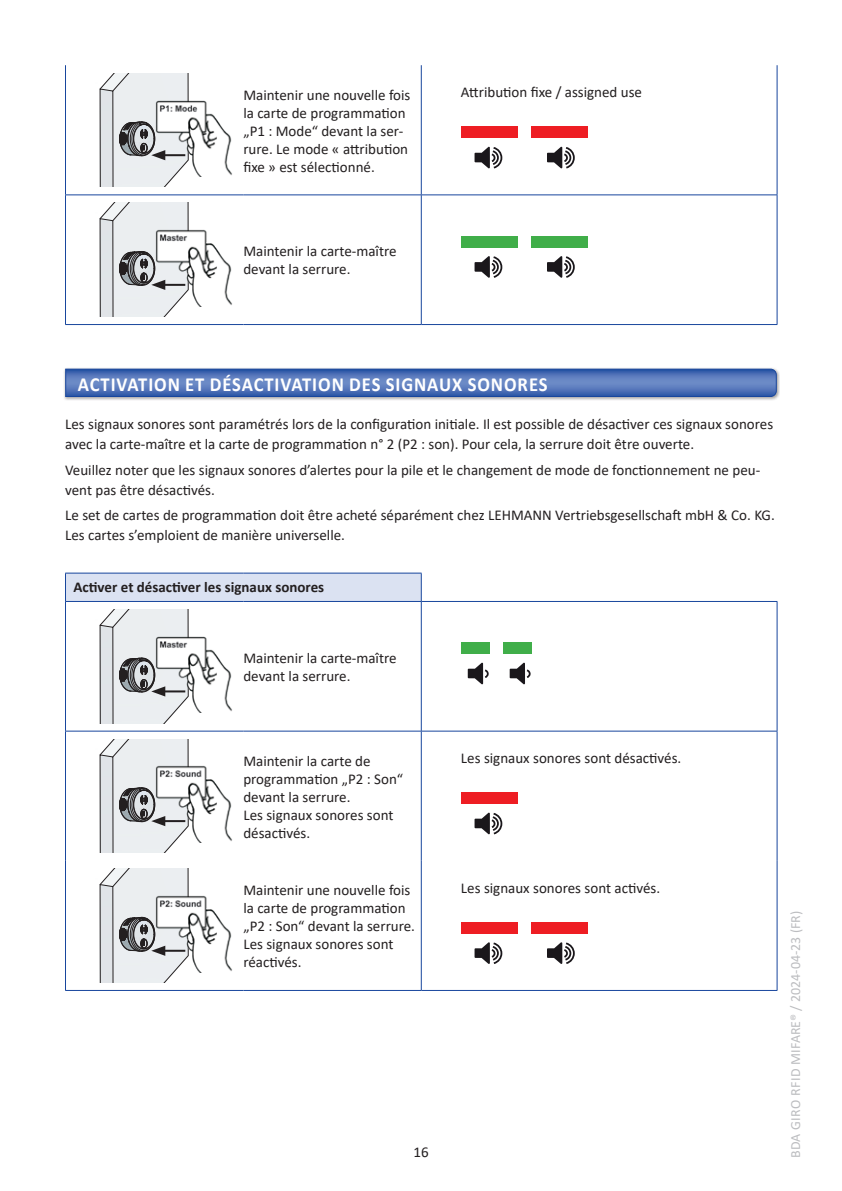
<style>
.page{position:relative;width:842px;height:1191px;background:#fff}
.page>*{position:absolute;margin:0;border:0;box-sizing:border-box;transform-origin:0 0}
.t1{font:700 20px "Calibri";letter-spacing:.05em;color:#fff;scale:.93 1}
.t2{font:15px/18px "Calibri";color:#231f20}
.t3{font:700 15px "Calibri";color:#231f20}
.t4{font:14px "Calibri";color:#bcbdc0}
</style>
<div class="page">
<svg style="left:66px;top:65px;width:355px;height:259px"></svg>
<svg style="left:422px;top:65px;width:355px;height:259px"></svg>
<hr style="left:65px;top:65px;width:1px;height:130px;background:#18469d">
<hr style="left:421px;top:65px;width:1px;height:130px;background:#18469d">
<hr style="left:777px;top:65px;width:1px;height:130px;background:#18469d">
<hr style="left:65px;top:194px;width:178px;height:1px;background:#18469d">
<hr style="left:65px;top:195px;width:1px;height:129px;background:#18469d">
<hr style="left:243px;top:194px;width:178px;height:1px;background:#18469d">
<hr style="left:421px;top:194px;width:356px;height:1px;background:#18469d">
<hr style="left:421px;top:195px;width:1px;height:129px;background:#18469d">
<hr style="left:777px;top:195px;width:1px;height:129px;background:#18469d">
<hr style="left:65px;top:324px;width:178px;height:1px;background:#18469d">
<hr style="left:243px;top:324px;width:178px;height:1px;background:#18469d">
<hr style="left:421px;top:324px;width:356px;height:1px;background:#18469d">
<img style="left:83px;top:73px;width:126px;height:114px">
<svg style="left:100px;top:73px;width:88px;height:114px"></svg>
<img style="left:139px;top:80px;width:102px;height:96px">
<div style="left:461px;top:127px;width:57px;height:11px;background:#ee1d23"></div>
<div style="left:531px;top:127px;width:57px;height:11px;background:#ee1d23"></div>
<svg style="left:474px;top:147px;width:28px;height:22px"></svg>
<svg style="left:547px;top:147px;width:28px;height:22px"></svg>
<img style="left:83px;top:203px;width:126px;height:113px">
<svg style="left:100px;top:203px;width:88px;height:113px"></svg>
<img style="left:139px;top:210px;width:102px;height:96px">
<div style="left:461px;top:236px;width:57px;height:11px;background:#40ae49"></div>
<div style="left:531px;top:236px;width:57px;height:11px;background:#40ae49"></div>
<svg style="left:474px;top:256px;width:28px;height:22px"></svg>
<svg style="left:547px;top:256px;width:28px;height:22px"></svg>
<svg style="left:66px;top:574px;width:355px;height:416px"></svg>
<svg style="left:422px;top:602px;width:355px;height:388px"></svg>
<hr style="left:65px;top:573px;width:178px;height:1px;background:#18469d">
<svg style="left:65px;top:573px;width:1px;height:28px"></svg>
<hr style="left:243px;top:573px;width:179px;height:1px;background:#18469d">
<svg style="left:421px;top:573px;width:1px;height:28px"></svg>
<hr style="left:65px;top:601px;width:178px;height:1px;background:#18469d">
<hr style="left:65px;top:602px;width:1px;height:129px;background:#18469d">
<hr style="left:243px;top:601px;width:178px;height:1px;background:#18469d">
<hr style="left:421px;top:601px;width:356px;height:1px;background:#18469d">
<hr style="left:421px;top:602px;width:1px;height:129px;background:#18469d">
<hr style="left:777px;top:602px;width:1px;height:129px;background:#18469d">
<hr style="left:65px;top:731px;width:178px;height:1px;background:#18469d">
<hr style="left:65px;top:731px;width:1px;height:129px;background:#18469d">
<hr style="left:243px;top:731px;width:178px;height:1px;background:#18469d">
<hr style="left:421px;top:731px;width:356px;height:1px;background:#18469d">
<hr style="left:421px;top:731px;width:1px;height:129px;background:#18469d">
<hr style="left:777px;top:731px;width:1px;height:129px;background:#18469d">
<hr style="left:65px;top:860px;width:1px;height:130px;background:#18469d">
<hr style="left:421px;top:860px;width:1px;height:130px;background:#18469d">
<hr style="left:777px;top:860px;width:1px;height:130px;background:#18469d">
<hr style="left:65px;top:990px;width:178px;height:1px;background:#18469d">
<hr style="left:243px;top:990px;width:178px;height:1px;background:#18469d">
<hr style="left:421px;top:990px;width:356px;height:1px;background:#18469d">
<img style="left:83px;top:609px;width:126px;height:114px">
<svg style="left:100px;top:609px;width:88px;height:114px"></svg>
<img style="left:139px;top:616px;width:102px;height:96px">
<div style="left:461px;top:642px;width:28px;height:12px;background:#40ae49"></div>
<div style="left:503px;top:642px;width:28px;height:12px;background:#40ae49"></div>
<svg style="left:468px;top:662px;width:21px;height:22px"></svg>
<svg style="left:510px;top:662px;width:21px;height:22px"></svg>
<img style="left:83px;top:739px;width:126px;height:113px">
<svg style="left:100px;top:739px;width:88px;height:113px"></svg>
<img style="left:139px;top:746px;width:102px;height:96px">
<div style="left:461px;top:792px;width:57px;height:12px;background:#ee1d23"></div>
<svg style="left:474px;top:812px;width:28px;height:22px"></svg>
<img style="left:83px;top:869px;width:126px;height:113px">
<svg style="left:100px;top:869px;width:88px;height:113px"></svg>
<img style="left:139px;top:875px;width:102px;height:97px">
<div style="left:461px;top:922px;width:57px;height:11px;background:#ee1d23"></div>
<div style="left:531px;top:922px;width:57px;height:11px;background:#ee1d23"></div>
<svg style="left:474px;top:942px;width:28px;height:22px"></svg>
<svg style="left:547px;top:942px;width:28px;height:22px"></svg>
<div style="left:63px;top:367px;width:717px;height:34px;background:#231f20;opacity:.4"></div>
<svg style="left:65px;top:368px;width:712px;height:29px"></svg>
<p class="t2" style="left:243px;top:85px;width:169px">Maintenir une nouvelle fois la carte de programmation „P1 : Mode“ devant la ser&shy;rure. Le mode « attribution fixe » est sélectionné.</p>
<p class="t2" style="left:461px;top:83px;width:183px">Attribution fixe / assigned use</p>
<p class="t2" style="left:243px;top:242px;width:155px">Maintenir la carte-maître devant la serrure.</p>
<h1 class="t1" style="left:78px;top:370px;width:507px">ACTIVATION ET DÉSACTIVATION DES SIGNAUX SONORES</h1>
<p class="t2" style="left:65px;top:413px;width:709px;line-height:20px">Les signaux sonores sont paramétrés lors de la configuration initiale. Il est possible de désactiver ces signaux sonores avec la carte-maître et la carte de programmation n° 2 (P2 : son). Pour cela, la serrure doit être ouverte.</p>
<p class="t2" style="left:65px;top:459px;width:697px;line-height:20px">Veuillez noter que les signaux sonores d’alertes pour la pile et le changement de mode de fonctionnement ne peu&shy;vent pas être désactivés.</p>
<p class="t2" style="left:65px;top:505px;width:711px;line-height:20px">Le set de cartes de programmation doit être acheté séparément chez LEHMANN Vertriebsgesellschaft mbH &amp; Co. KG.<br>Les cartes s’emploient de manière universelle.</p>
<p class="t3" style="left:73px;top:577px;width:252px">Activer et désactiver les signaux sonores</p>
<p class="t2" style="left:243px;top:648px;width:155px">Maintenir la carte-maître devant la serrure.</p>
<p class="t2" style="left:243px;top:751px;width:161px">Maintenir la carte de programmation „P2 : Son“ devant la serrure.<br>Les signaux sonores sont désactivés.</p>
<p class="t2" style="left:461px;top:749px;width:222px">Les signaux sonores sont désactivés.</p>
<p class="t2" style="left:243px;top:880px;width:173px">Maintenir une nouvelle fois la carte de programmation „P2 : Son“ devant la serrure.<br>Les signaux sonores sont réactivés.</p>
<p class="t2" style="left:461px;top:878px;width:201px">Les signaux sonores sont activés.</p>
<p class="t2" style="left:413px;top:1143px;width:17px">16</p>
<p class="t4" style="left:786px;top:1157px;width:248px;rotate:-90deg">BDA GIRO RFID MIFARE® / 2024-04-23 (FR)</p>
</div>
